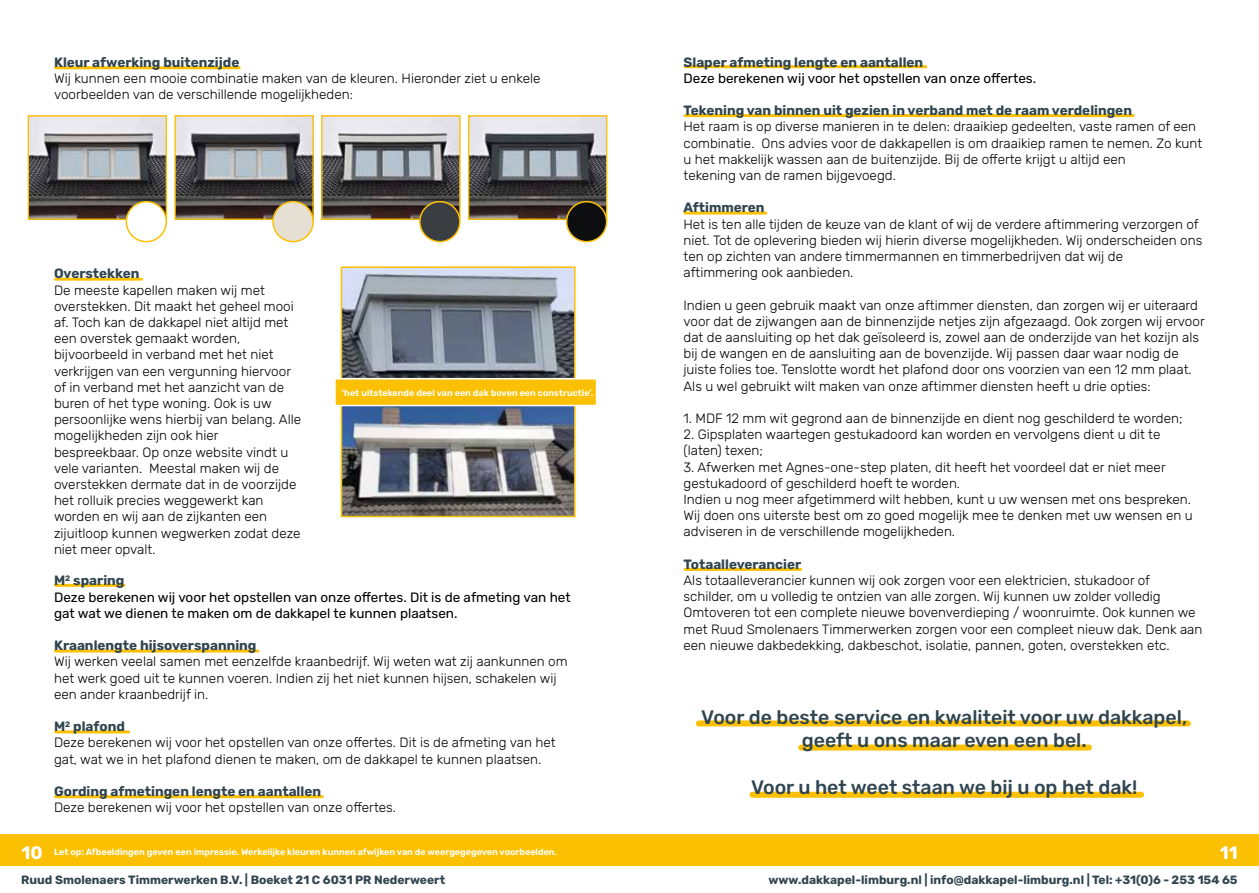
<style>
.page{position:relative;width:1259px;height:893px;background:#fff}
.page>*{position:absolute;margin:0;border:0;box-sizing:border-box;transform-origin:0 0}
.t1{font:500 19.5px/23.4px "Rubik";color:#30454f;text-align:center}
.t2{font:700 18px "Rubik";color:#fff}
.t3{font:300 13.5px/16.2px "Rubik";color:#000}
.t4{font:700 13.5px "Rubik";color:#30454f}
.t5{font:13.5px/16.2px "Rubik";color:#000}
.t6{font:700 12px "Rubik";color:#30454f}
.t7{font:600 9px "Rubik";color:#fff}
.s1{font-weight:700;color:#30454f}
</style>
<div class="page">
<div style="left:699px;top:720px;width:489px;height:6px;background:#fcc002"></div>
<div style="left:801px;top:744px;width:288px;height:6px;background:#fcc002"></div>
<div style="left:752px;top:792px;width:389px;height:6px;background:#fcc002"></div>
<hr style="left:685px;top:65px;width:240px;height:3px;background:#fcc002">
<hr style="left:685px;top:114px;width:448px;height:3px;background:#fcc002">
<hr style="left:685px;top:212px;width:81px;height:3px;background:#fcc002">
<hr style="left:685px;top:568px;width:115px;height:3px;background:#fcc002">
<hr style="left:56px;top:66px;width:183px;height:3px;background:#fcc002">
<hr style="left:56px;top:278px;width:85px;height:3px;background:#fcc002">
<hr style="left:55px;top:584px;width:69px;height:3px;background:#fcc002">
<hr style="left:55px;top:649px;width:203px;height:3px;background:#fcc002">
<hr style="left:56px;top:730px;width:73px;height:3px;background:#fcc002">
<hr style="left:55px;top:795px;width:267px;height:3px;background:#fcc002">
<div style="left:0;top:835px;width:1259px;height:31px;background:#fcc002"></div>
<img style="left:30px;top:117px;width:135px;height:101px">
<div style="left:28px;top:115px;width:139px;height:105px;border:1px solid #fcc002"></div>
<img style="left:176px;top:117px;width:136px;height:101px">
<div style="left:174px;top:115px;width:140px;height:105px;border:1px solid #fcc002"></div>
<img style="left:323px;top:117px;width:135px;height:101px">
<div style="left:321px;top:115px;width:139px;height:105px;border:1px solid #fcc002"></div>
<img style="left:470px;top:117px;width:135px;height:101px">
<div style="left:468px;top:115px;width:139px;height:105px;border:1px solid #fcc002"></div>
<img style="left:344px;top:269px;width:228px;height:109px">
<div style="left:341px;top:266px;width:234px;height:121px;border:2px solid #fcc002"></div>
<img style="left:344px;top:406px;width:228px;height:108px">
<div style="left:341px;top:397px;width:234px;height:120px;border:2px solid #fcc002"></div>
<div style="left:334px;top:378px;width:263px;height:28px;background:#fcc002;border:2px solid #fff"></div>
<div style="left:126px;top:202px;width:40px;height:40px;background:#fff;border-radius:50%"></div>
<div style="left:126px;top:201px;width:41px;height:41px;border:2px solid #fcc002;border-radius:50%"></div>
<div style="left:273px;top:202px;width:40px;height:40px;background:#e6e0d4;border-radius:50%"></div>
<div style="left:272px;top:201px;width:42px;height:41px;border:2px solid #fcc002;border-radius:50%"></div>
<div style="left:420px;top:202px;width:40px;height:40px;background:#3a3e42;border-radius:50%"></div>
<div style="left:419px;top:201px;width:41px;height:41px;border:2px solid #fcc002;border-radius:50%"></div>
<div style="left:566px;top:202px;width:40px;height:40px;background:#0d0e10;border-radius:50%"></div>
<div style="left:566px;top:201px;width:41px;height:41px;border:2px solid #fcc002;border-radius:50%"></div>
<p class="t4" style="left:54px;top:54px;width:187px">Kleur afwerking buitenzijde</p>
<p class="t3" style="left:54px;top:71px;width:488px">Wij kunnen een mooie combinatie maken van de kleuren. Hieronder ziet u enkele voorbeelden van de verschillende mogelijkheden:</p>
<p class="t4" style="left:54px;top:266px;width:87px">Overstekken</p>
<p class="t3" style="left:54px;top:282px;width:249px">De meeste kapellen maken wij met overstekken. Dit maakt het geheel mooi af. Toch kan de dakkapel niet altijd met een overstek gemaakt worden, bijvoorbeeld in verband met het niet verkrijgen van een vergunning hiervoor of in verband met het aanzicht van de buren of het type woning. Ook is uw persoonlijke wens hierbij van belang. Alle mogelijkheden zijn ook hier bespreekbaar. Op onze website vindt u vele varianten. Meestal maken wij de overstekken dermate dat in de voorzijde het rolluik precies weggewerkt kan worden en wij aan de zijkanten een zijuitloop kunnen wegwerken zodat deze niet meer opvalt.</p>
<p class="t7" style="left:342px;top:386px;width:253px">‘het uitstekende deel van een dak boven een constructie’.</p>
<p class="t5" style="left:54px;top:573px;width:518px"><span class="s1">M</span><sup>2</sup> <span class="s1">sparing<br></span>Deze berekenen wij voor het opstellen van onze offertes. Dit is de afmeting van het gat wat we dienen te maken om de dakkapel te kunnen plaatsen.</p>
<p class="t4" style="left:54px;top:638px;width:204px">Kraanlengte hijsoverspanning</p>
<p class="t3" style="left:54px;top:654px;width:515px">Wij werken veelal samen met eenzelfde kraanbedrijf. Wij weten wat zij aankunnen om het werk goed uit te kunnen voeren. Indien zij het niet kunnen hijsen, schakelen wij een ander kraanbedrijf in.</p>
<p class="t3" style="left:54px;top:719px;width:503px"><span class="s1">M</span><sup>2</sup> <span class="s1">plafond<br></span>Deze berekenen wij voor het opstellen van onze offertes. Dit is de afmeting van het gat, wat we in het plafond dienen te maken, om de dakkapel te kunnen plaatsen.</p>
<p class="t4" style="left:54px;top:783px;width:268px">Gording afmetingen lengte en aantallen</p>
<p class="t3" style="left:54px;top:800px;width:343px">Deze berekenen wij voor het opstellen van onze offertes.</p>
<p class="t4" style="left:683px;top:54px;width:241px">Slaper afmeting lengte en aantallen</p>
<p class="t5" style="left:683px;top:71px;width:354px">Deze berekenen wij voor het opstellen van onze offertes.</p>
<p class="t4" style="left:683px;top:103px;width:450px">Tekening van binnen uit gezien in verband met de raam verdelingen</p>
<p class="t3" style="left:683px;top:119px;width:520px">Het raam is op diverse manieren in te delen: draaikiep gedeelten, vaste ramen of een combinatie. Ons advies voor de dakkapellen is om draaikiep ramen te nemen. Zo kunt u het makkelijk wassen aan de buitenzijde. Bij de offerte krijgt u altijd een<br>tekening van de ramen bijgevoegd.</p>
<p class="t4" style="left:683px;top:200px;width:83px">Aftimmeren</p>
<p class="t3" style="left:683px;top:216px;width:520px">Het is ten alle tijden de keuze van de klant of wij de verdere aftimmering verzorgen of niet. Tot de oplevering bieden wij hierin diverse mogelijkheden. Wij onderscheiden ons ten op zichten van andere timmermannen en timmerbedrijven dat wij de<br>aftimmering ook aanbieden.</p>
<p class="t3" style="left:683px;top:297px;width:523px">Indien u geen gebruik maakt van onze aftimmer diensten, dan zorgen wij er uiteraard voor dat de zijwangen aan de binnenzijde netjes zijn afgezaagd. Ook zorgen wij ervoor dat de aansluiting op het dak geïsoleerd is, zowel aan de onderzijde van het kozijn als bij de wangen en de aansluiting aan de bovenzijde. Wij passen daar waar nodig de juiste folies toe. Tenslotte wordt het plafond door ons voorzien van een 12 mm plaat.<br>Als u wel gebruikt wilt maken van onze aftimmer diensten heeft u drie opties:</p>
<p class="t3" style="left:683px;top:411px;width:500px">1. MDF 12 mm wit gegrond aan de binnenzijde en dient nog geschilderd te worden;</p>
<p class="t3" style="left:683px;top:427px;width:478px">2. Gipsplaten waartegen gestukadoord kan worden en vervolgens dient u dit te (laten) texen;</p>
<p class="t3" style="left:683px;top:459px;width:511px">3. Afwerken met Agnes-one-step platen, dit heeft het voordeel dat er niet meer gestukadoord of geschilderd hoeft te worden.<br>Indien u nog meer afgetimmerd wilt hebben, kunt u uw wensen met ons bespreken.<br>Wij doen ons uiterste best om zo goed mogelijk mee te denken met uw wensen en u adviseren in de verschillende mogelijkheden.</p>
<p class="t4" style="left:683px;top:556px;width:119px">Totaalleverancier</p>
<p class="t3" style="left:683px;top:573px;width:520px">Als totaalleverancier kunnen wij ook zorgen voor een elektricien, stukadoor of schilder, om u volledig te ontzien van alle zorgen. Wij kunnen uw zolder volledig Omtoveren tot een complete nieuwe bovenverdieping / woonruimte. Ook kunnen we met Ruud Smolenaers Timmerwerken zorgen voor een compleet nieuw dak. Denk aan een nieuwe dakbedekking, dakbeschot, isolatie, pannen, goten, overstekken etc.</p>
<h1 class="t1" style="left:701px;top:706px;width:487px">Voor de beste service en kwaliteit voor uw dakkapel, geeft u ons maar even een bel.</h1>
<h1 class="t1" style="left:751px;top:776px;width:388px">Voor u het weet staan we bij u op het dak!</h1>
<h2 class="t2" style="left:22px;top:842px;width:23px">10</h2>
<h2 class="t2" style="left:1219px;top:842px;width:19px">11</h2>
<p class="t7" style="left:54px;top:845px;width:504px">Let op: Afbeeldingen geven een impressie. Werkelijke kleuren kunnen afwijken van de weergegegeven voorbeelden.</p>
<p class="t6" style="left:21px;top:873px;width:425px">Ruud Smolenaers Timmerwerken B.V. | Boeket 21 C 6031 PR Nederweert</p>
<p class="t6" style="left:768px;top:873px;width:471px">www.dakkapel-limburg.nl | info@dakkapel-limburg.nl | Tel: +31(0)6 - 253 154 65</p>
</div>
